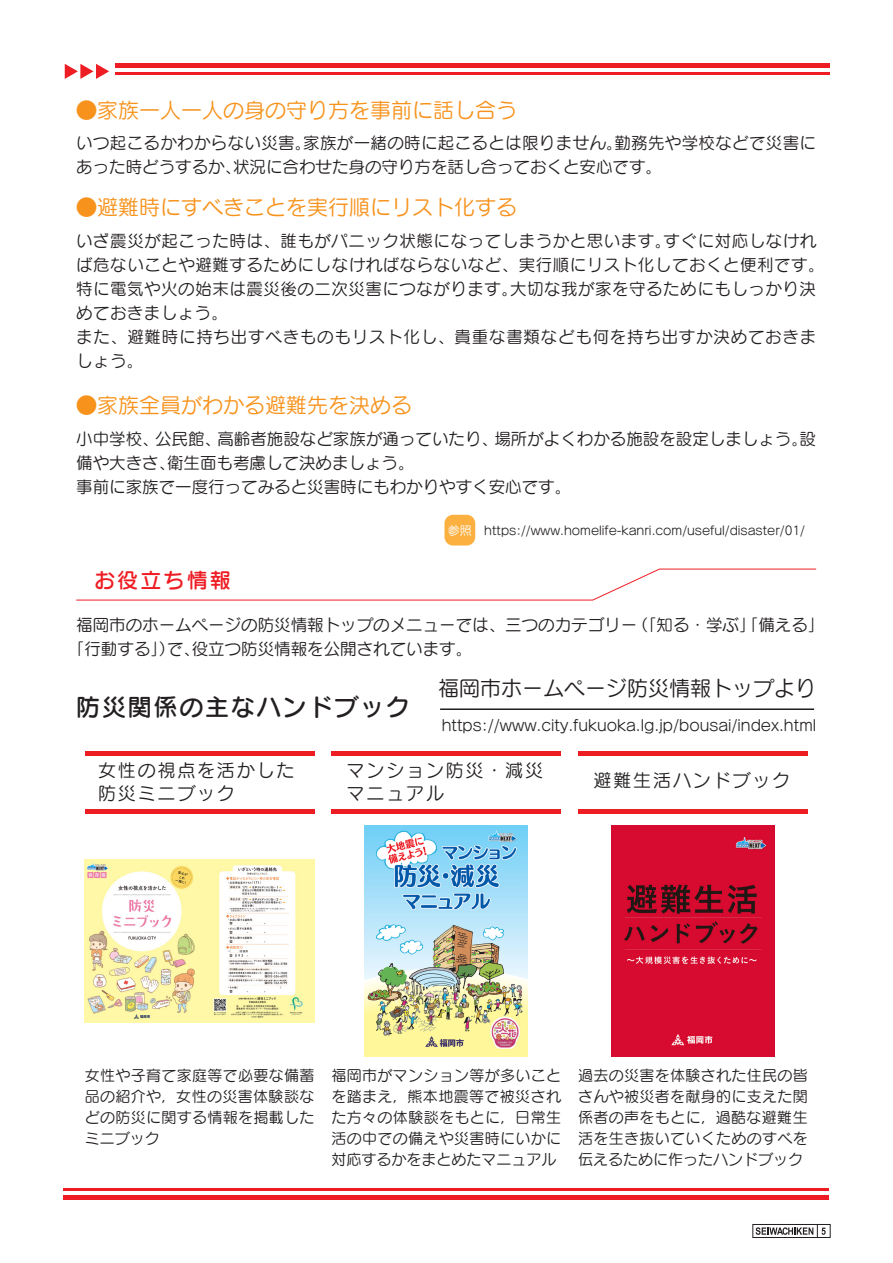
<style>
.page{position:relative;width:893px;height:1263px;background:#fff}
.page>*{position:absolute;margin:0;border:0;box-sizing:border-box;transform-origin:0 0}
.t1{font:24px "Seurat CID DB";letter-spacing:.075em;color:#231f20}
.t2{font:21px "Seurat CID M";color:#f7931d}
.t3{font:21px "Seurat CID M";color:#231f20}
.t4{font:21px "Seurat CID DB";letter-spacing:.105em;color:#ee1d23}
.t5{font:18px/22.5px "Seurat CID M";letter-spacing:.1em;color:#231f20}
.t6{font:16.5px/24px "Seurat CID M";letter-spacing:.02em;color:#231f20}
.t7{font:16.5px/24px "Seurat CID M";color:#231f20}
.t8{font:15px/21px "Seurat CID M";letter-spacing:.02em;color:#231f20;text-align:justify}
.t9{font:15px "Seurat CID M";color:#231f20}
.t10{font:12px "Seurat CID M";color:#231f20}
.s1{color:#fff}
</style>
<div class="page">
<div style="left:753px;top:1224px;width:77px;height:14px;border:1px solid #231f20"></div>
<svg style="left:756px;top:1224px;width:70px;height:14px"></svg>
<svg style="left:76px;top:569px;width:740px;height:31px"></svg>
<hr style="left:63px;top:1195px;width:766px;height:4px;background:#ee1d23">
<hr style="left:63px;top:1188px;width:766px;height:3px;background:#ee1d23">
<hr style="left:116px;top:64px;width:714px;height:4px;background:#ee1d23">
<hr style="left:116px;top:72px;width:714px;height:2px;background:#ee1d23">
<svg style="left:65px;top:64px;width:44px;height:15px"></svg>
<div style="left:444px;top:515px;width:31px;height:30px;background:#fbb03f;border-radius:9px"></div>
<hr style="left:440px;top:708px;width:374px;height:2px;background:#231f20">
<img style="left:85px;top:860px;width:230px;height:162px">
<img style="left:611px;top:826px;width:163px;height:230px">
<img style="left:365px;top:826px;width:163px;height:230px">
<hr style="left:85px;top:809px;width:229px;height:4px;background:#ee1d23">
<hr style="left:331px;top:809px;width:230px;height:4px;background:#ee1d23">
<hr style="left:578px;top:809px;width:230px;height:4px;background:#ee1d23">
<hr style="left:85px;top:752px;width:229px;height:4px;background:#ee1d23">
<hr style="left:331px;top:752px;width:230px;height:4px;background:#ee1d23">
<hr style="left:578px;top:752px;width:230px;height:4px;background:#ee1d23">
<p class="t2" style="left:76px;top:96px;width:443px">●家族一人一人の身の守り方を事前に話し合う</p>
<p class="t6" style="left:76px;top:130px;width:741px">いつ起こるかわからない災害。家族が一緒の時に起こるとは限りません。勤務先や学校などで災害にあった時どうするか、状況に合わせた身の守り方を話し合っておくと安心です。</p>
<p class="t2" style="left:76px;top:194px;width:443px">●避難時にすべきことを実行順にリスト化する</p>
<p class="t6" style="left:76px;top:228px;width:750px">いざ震災が起こった時は、誰もがパニック状態になってしまうかと思います。すぐに対応しなければ危ないことや避難するためにしなければならないなど、実行順にリスト化しておくと便利です。特に電気や火の始末は震災後の二次災害につながります。大切な我が家を守るためにもしっかり決めておきましょう。<br>また、避難時に持ち出すべきものもリスト化し、貴重な書類なども何を持ち出すか決めておきましょう。</p>
<p class="t2" style="left:76px;top:392px;width:338px">●家族全員がわかる避難先を決める</p>
<p class="t7" style="left:76px;top:426px;width:741px">小中学校、公民館、高齢者施設など家族が通っていたり、場所がよくわかる施設を設定しましょう。設備や大きさ、衛生面も考慮して決めましょう。<br>事前に家族で一度行ってみると災害時にもわかりやすく安心です。</p>
<p class="t4" style="left:94px;top:566px;width:138px">お役立ち情報</p>
<p class="t10" style="left:448px;top:523px;width:359px"><span class="s1">参照</span> https://www.homelife-kanri.com/useful/disaster/01/</p>
<p class="t7" style="left:68px;top:612px;width:758px;text-indent:8px">福岡市のホームページの防災情報トップのメニューでは、三つのカテゴリー（「知る・学ぶ」「備える」「行動する」）で、役立つ防災情報を公開されています。</p>
<p class="t1" style="left:76px;top:691px;width:335px">防災関係の主なハンドブック</p>
<p class="t3" style="left:438px;top:675px;width:379px">福岡市ホームページ防災情報トップより</p>
<p class="t9" style="left:442px;top:716px;width:376px">https://www.city.fukuoka.lg.jp/bousai/index.html</p>
<p class="t5" style="left:98px;top:758px;width:198px">女性の視点を活かした防災ミニブック</p>
<p class="t5" style="left:347px;top:758px;width:198px">マンション防災・減災マニュアル</p>
<p class="t5" style="left:594px;top:768px;width:198px">避難生活ハンドブック</p>
<p class="t8" style="left:85px;top:1064px;width:231px">女性や子育て家庭等で必要な備蓄品の紹介や，女性の災害体験談などの防災に関する情報を掲載したミニブック</p>
<p class="t8" style="left:331px;top:1064px;width:231px">福岡市がマンション等が多いことを踏まえ，熊本地震等で被災された方々の体験談をもとに，日常生活の中での備えや災害時にいかに対応するかをまとめたマニュアル</p>
<p class="t8" style="left:578px;top:1064px;width:231px">過去の災害を体験された住民の皆さんや被災者を献身的に支えた関係者の声をもとに，過酷な避難生活を生き抜いていくためのすべを伝えるために作ったハンドブック</p>
</div>
